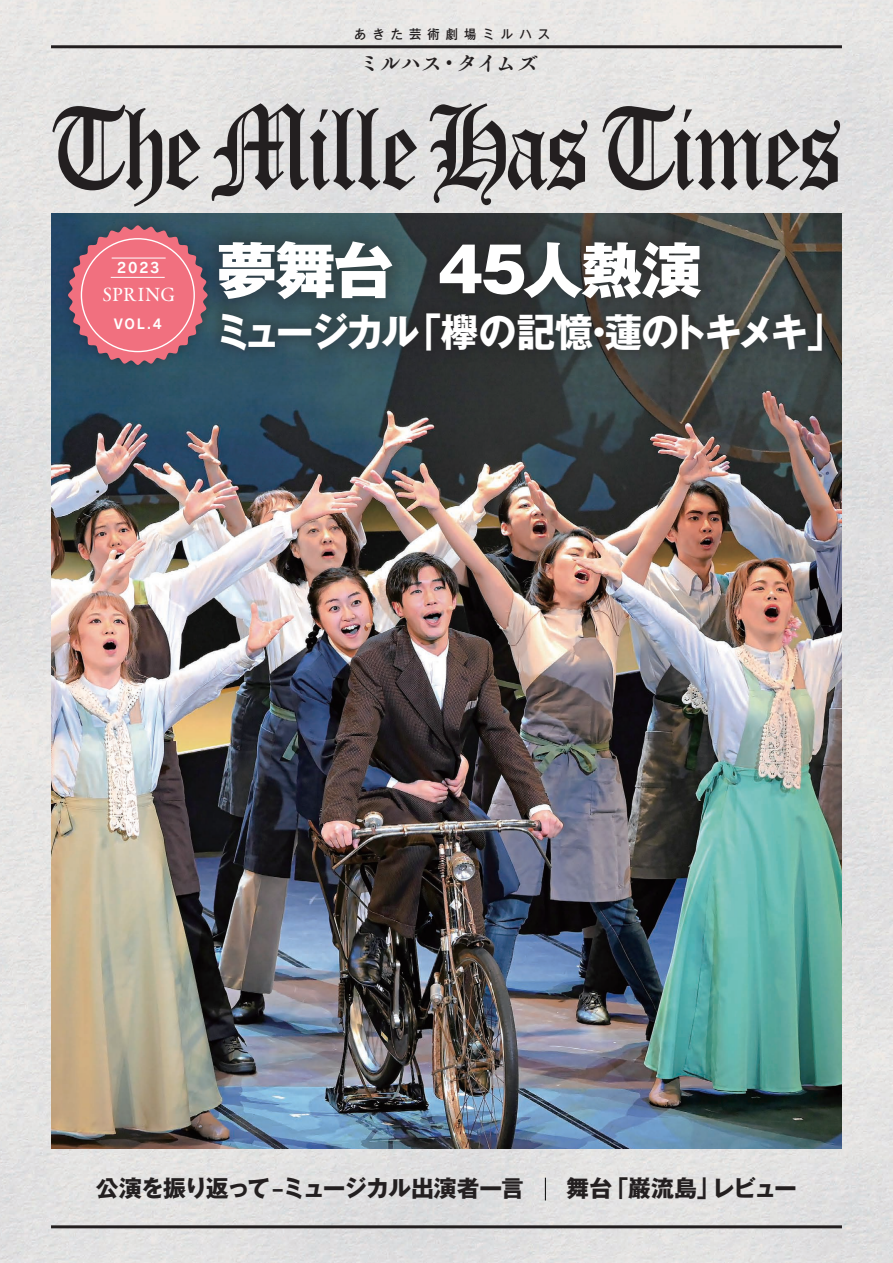
<style>
.page{position:relative;width:893px;height:1263px;background:#fff}
.page>*{position:absolute;margin:0;border:0;box-sizing:border-box;transform-origin:0 0}
.t1{font:800 60.45px "Gothic MB101 Pro";letter-spacing:-.035em;color:#fff}
.t2{font:700 39.3px "Gothic MB101 Pro";letter-spacing:-.095em;color:#fff}
.t3{font:700 23.1px "Gothic MB101 Pro";letter-spacing:-.04em;color:#231f20}
.t4{font:22.05px "Tsuku A Old Min Pr 6 N B";letter-spacing:-.04em;color:#231f20}
.t5{font:18.3px "Tsuku A Old Min Pr 6 N M";letter-spacing:.045em;color:#fff}
.t6{font:14.1px "Rodin Pro B";color:#fff}
.t7{font:13.5px "Rodin Pro B";color:#fff}
.t8{font:500 12.75px "Gothic MB101 Pro";letter-spacing:.5em;color:#231f20;scale:.96 1}
</style>
<div class="page">
<img style="left:0;top:0;width:893px;height:1263px">
<hr style="left:51px;top:45px;width:791px;height:3px;background:#231f20">
<img style="left:51px;top:213px;width:791px;height:935px">
<hr style="left:51px;top:1225px;width:791px;height:3px;background:#231f20">
<svg style="left:52px;top:104px;width:149px;height:103px;background:#a8a6a5"></svg>
<svg style="left:212px;top:103px;width:205px;height:98px;background:#9f9e9e"></svg>
<svg style="left:430px;top:103px;width:157px;height:102px;background:#a3a1a1"></svg>
<svg style="left:602px;top:104px;width:238px;height:86px;background:#a19f9f"></svg>
<svg style="left:545px;top:1178px;width:1px;height:22px"></svg>
<div style="left:197px;top:219px;width:526px;height:102px;background:#231f20;opacity:.4"></div>
<div style="left:206px;top:297px;width:632px;height:69px;background:#231f20;opacity:.35"></div>
<div style="left:59px;top:217px;width:157px;height:157px;background:#2c4f64"></div>
<svg style="left:68px;top:225px;width:140px;height:140px"></svg>
<hr style="left:112px;top:258px;width:54px;height:1px;background:#fff">
<hr style="left:111px;top:277px;width:54px;height:1px;background:#fff">
<p class="t8" style="left:354px;top:23px;width:206px">あきた芸術劇場ミルハス</p>
<p class="t4" style="left:359px;top:42px;width:181px">ミルハス・タイムズ</p>
<p class="t6" style="left:117px;top:258px;width:44px">2023</p>
<p class="t5" style="left:103px;top:278px;width:74px">SPRING</p>
<p class="t7" style="left:114px;top:315px;width:50px">VOL.4</p>
<p class="t1" style="left:217px;top:220px;width:487px">夢舞台 45人熱演</p>
<p class="t2" style="left:214px;top:299px;width:632px">ミュージカル「欅の記憶・蓮のトキメキ」</p>
<p class="t3" style="left:96px;top:1169px;width:430px">公演を振り返って–ミュージカル出演者一言</p>
<p class="t3" style="left:566px;top:1169px;width:232px">舞台「巌流島」レビュー</p>
</div>
